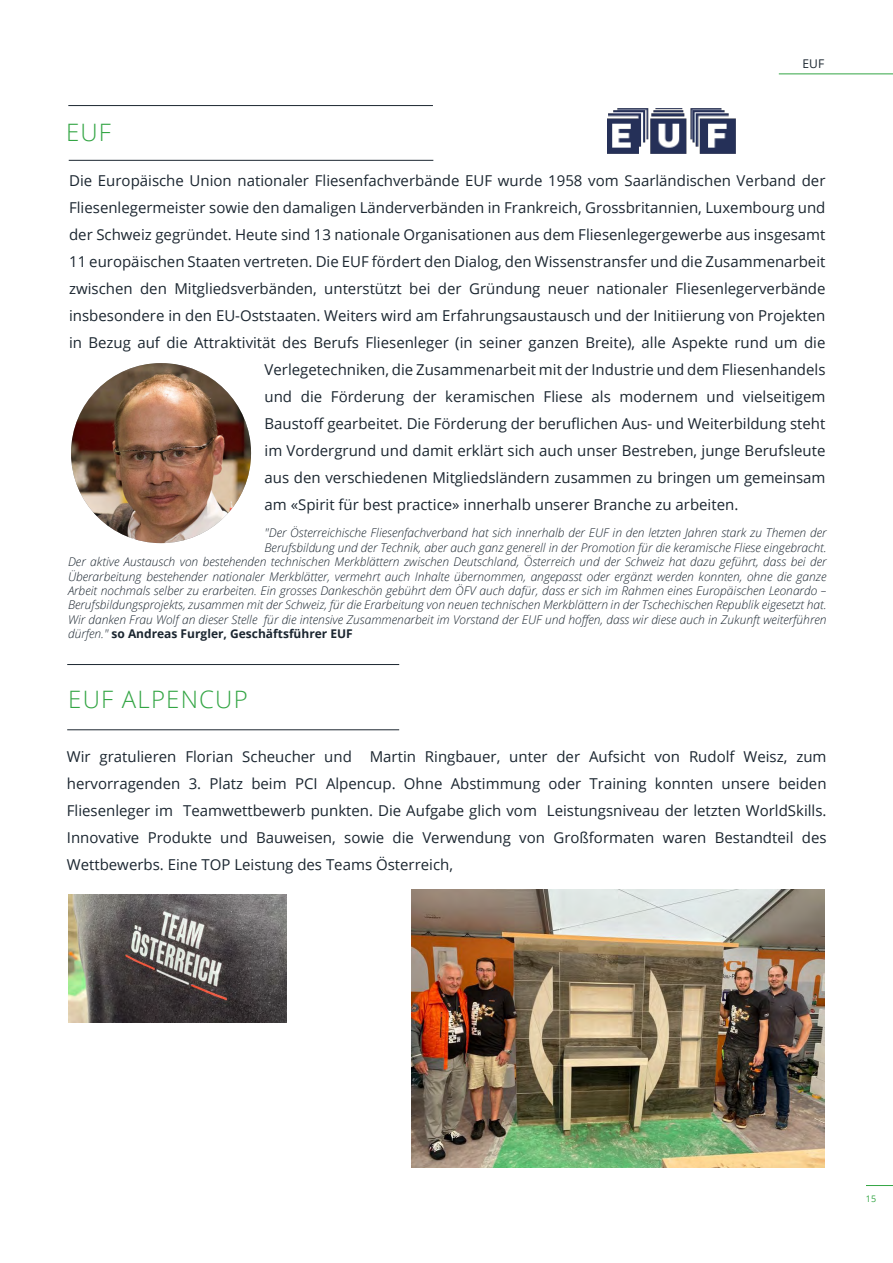
<style>
.page{position:relative;width:893px;height:1263px;background:#fff}
.page>*{position:absolute;margin:0;border:0;box-sizing:border-box;transform-origin:0 0}
.t1{font:300 24px "Open Sans";letter-spacing:.05em;color:#33a544}
.t2{font:15px/27px "Open Sans";color:#1b2630;text-align:justify}
.t3{font:italic 300 12px "Open Sans";color:#1b2630}
.t4{font:700 12px "Open Sans";color:#1b2630}
.t5{font:12px "Open Sans";color:#1b2630}
.t6{font:9px "Open Sans";color:#33a544}
.s1{font-weight:300;font-style:italic}
</style>
<div class="page">
<hr style="left:779px;top:74px;width:114px;height:1px;background:#33a544">
<svg style="left:866px;top:1185px;width:27px;height:1px"></svg>
<hr style="left:68px;top:105px;width:365px;height:1px;background:#1b2630">
<hr style="left:69px;top:160px;width:364px;height:1px;background:#1b2630">
<hr style="left:67px;top:664px;width:332px;height:1px;background:#1b2630">
<hr style="left:67px;top:729px;width:332px;height:1px;background:#1b2630">
<img style="left:608px;top:108px;width:128px;height:46px">
<img style="left:68px;top:894px;width:218px;height:128px">
<img style="left:71px;top:363px;width:180px;height:180px;border-radius:90px">
<img style="left:412px;top:889px;width:412px;height:278px">
<h1 class="t1" style="left:66px;top:116px;width:46px">EUF</h1>
<p class="t5" style="left:803px;top:55px;width:23px">EUF</p>
<p class="t2" style="left:69px;top:167px;width:758px">Die Europäische Union nationaler Fliesenfachverbände EUF wurde 1958 vom Saarländischen Verband der</p>
<p class="t2" style="left:69px;top:194px;width:758px">Fliesenlegermeister sowie den damaligen Länderverbänden in Frankreich, Grossbritannien, Luxembourg und</p>
<p class="t2" style="left:69px;top:221px;width:758px">der Schweiz gegründet. Heute sind 13 nationale Organisationen aus dem Fliesenlegergewerbe aus insgesamt</p>
<p class="t2" style="left:69px;top:248px;width:758px">11 europäischen Staaten vertreten. Die EUF fördert den Dialog, den Wissenstransfer und die Zusammenarbeit</p>
<p class="t2" style="left:69px;top:275px;width:758px">zwischen den Mitgliedsverbänden, unterstützt bei der Gründung neuer nationaler Fliesenlegerverbände</p>
<p class="t2" style="left:69px;top:302px;width:758px">insbesondere in den EU-Oststaaten. Weiters wird am Erfahrungsaustausch und der Initiierung von Projekten</p>
<p class="t2" style="left:69px;top:329px;width:758px">in Bezug auf die Attraktivität des Berufs Fliesenleger (in seiner ganzen Breite), alle Aspekte rund um die</p>
<p class="t2" style="left:265px;top:356px;width:562px">Verlegetechniken, die Zusammenarbeit mit der Industrie und dem Fliesenhandels</p>
<p class="t2" style="left:265px;top:383px;width:562px">und die Förderung der keramischen Fliese als modernem und vielseitigem</p>
<p class="t2" style="left:265px;top:410px;width:562px">Baustoff gearbeitet. Die Förderung der beruflichen Aus- und Weiterbildung steht</p>
<p class="t2" style="left:265px;top:437px;width:562px">im Vordergrund und damit erklärt sich auch unser Bestreben, junge Berufsleute</p>
<p class="t2" style="left:265px;top:464px;width:562px">aus den verschiedenen Mitgliedsländern zusammen zu bringen um gemeinsam</p>
<p class="t2" style="left:265px;top:491px;width:475px">am «Spirit für best practice» innerhalb unserer Branche zu arbeiten.</p>
<p class="t3" style="left:265px;top:525px;width:563px">"Der Österreichische Fliesenfachverband hat sich innerhalb der EUF in den letzten Jahren stark zu Themen der</p>
<p class="t3" style="left:265px;top:539px;width:563px">Berufsbildung und der Technik, aber auch ganz generell in der Promotion für die keramische Fliese eingebracht.</p>
<p class="t3" style="left:68px;top:554px;width:760px">Der aktive Austausch von bestehenden technischen Merkblättern zwischen Deutschland, Österreich und der Schweiz hat dazu geführt, dass bei der</p>
<p class="t3" style="left:68px;top:568px;width:760px">Überarbeitung bestehender nationaler Merkblätter, vermehrt auch Inhalte übernommen, angepasst oder ergänzt werden konnten, ohne die ganze</p>
<p class="t3" style="left:68px;top:582px;width:760px">Arbeit nochmals selber zu erarbeiten. Ein grosses Dankeschön gebührt dem ÖFV auch dafür, dass er sich im Rahmen eines Europäischen Leonardo –</p>
<p class="t3" style="left:68px;top:597px;width:760px">Berufsbildungsprojekts, zusammen mit der Schweiz, für die Erarbeitung von neuen technischen Merkblättern in der Tschechischen Republik eigesetzt hat.</p>
<p class="t3" style="left:68px;top:611px;width:760px">Wir danken Frau Wolf an dieser Stelle für die intensive Zusammenarbeit im Vorstand der EUF und hoffen, dass wir diese auch in Zukunft weiterführen</p>
<p class="t4" style="left:68px;top:625px;width:286px"><span class="s1">dürfen."</span> so Andreas Furgler, Geschäftsführer EUF</p>
<h1 class="t1" style="left:68px;top:683px;width:181px">EUF ALPENCUP</h1>
<p class="t2" style="left:67px;top:743px;width:761px">Wir gratulieren Florian Scheucher und Martin Ringbauer, unter der Aufsicht von Rudolf Weisz, zum hervorragenden 3. Platz beim PCI Alpencup. Ohne Abstimmung oder Training konnten unsere beiden Fliesenleger im Teamwettbewerb punkten. Die Aufgabe glich vom Leistungsniveau der letzten WorldSkills.<br>Innovative Produkte und Bauweisen, sowie die Verwendung von Großformaten waren Bestandteil des Wettbewerbs. Eine TOP Leistung des Teams Österreich,</p>
<p class="t6" style="left:866px;top:1192px;width:12px">15</p>
</div>
